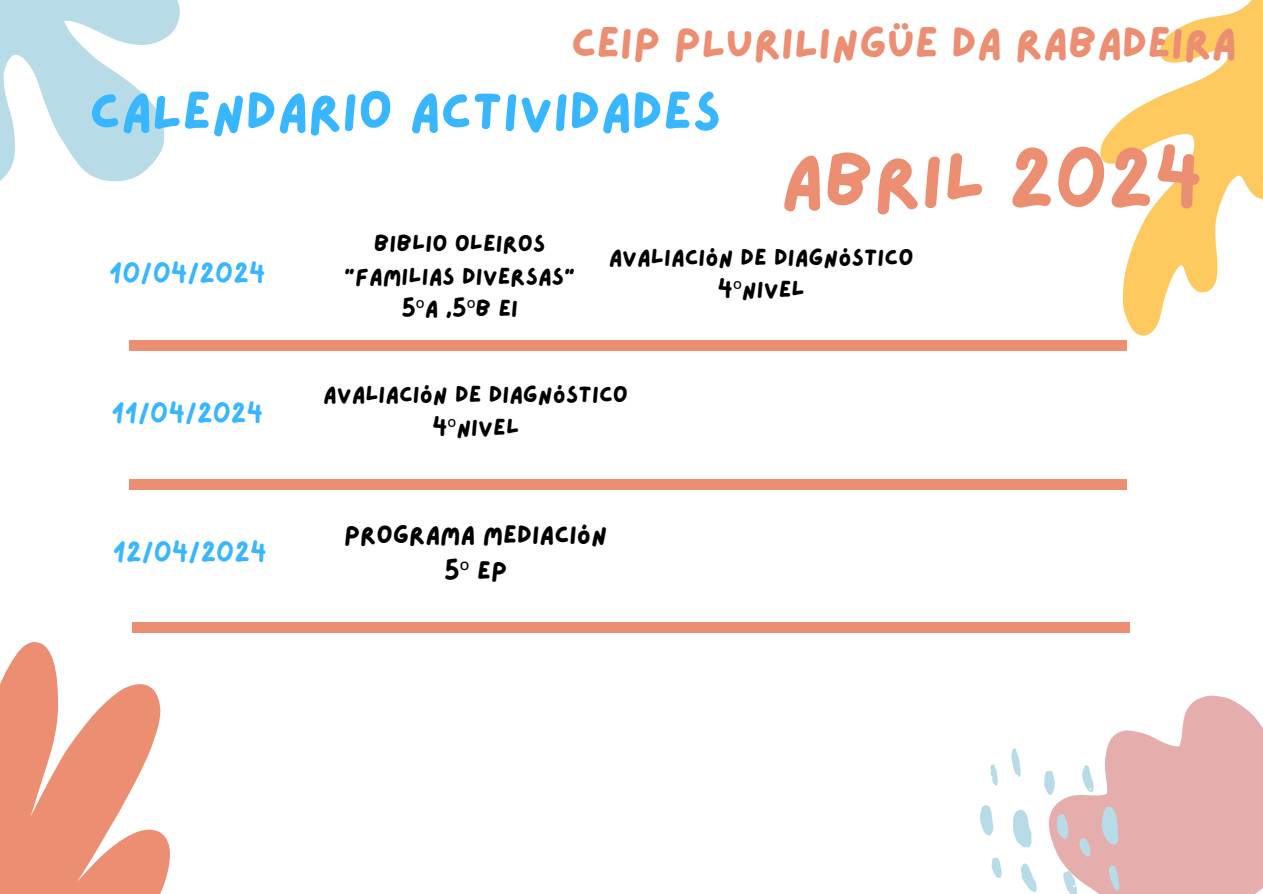
<style>
.page{position:relative;width:1263px;height:894px;background:#fff}
.page>*{position:absolute;margin:0;border:0;box-sizing:border-box;transform-origin:0 0}
.t1{font:75px "Lazydog";color:#eb8e71}
.t2{font:53.85px "Lazydog";color:#38b6ff}
.t3{font:43.5px "Lazydog";color:#eb8e71}
.t4{font:25.5px "Lazydog";color:#38b6ff}
.t5{font:25.5px "Lazydog";color:#000}
.t6{font:23.55px "Lazydog";color:#000}
.s1{font-family:"Noto Sans"}
</style>
<div class="page">
<svg style="left:0;top:642px;width:170px;height:251px"></svg>
<svg style="left:0;top:0;width:180px;height:182px;fill:#b7dbe7"></svg>
<svg style="left:1100px;top:0;width:163px;height:335px"></svg>
<svg style="left:1024px;top:695px;width:239px;height:198px;fill:#e5aeac"></svg>
<svg style="left:1013px;top:808px;width:19px;height:39px"></svg>
<svg style="left:1101px;top:806px;width:18px;height:39px"></svg>
<svg style="left:980px;top:805px;width:13px;height:30px"></svg>
<svg style="left:1021px;top:862px;width:16px;height:29px"></svg>
<svg style="left:1063px;top:870px;width:14px;height:23px"></svg>
<svg style="left:1057px;top:813px;width:11px;height:26px"></svg>
<svg style="left:1081px;top:764px;width:13px;height:28px"></svg>
<svg style="left:1043px;top:770px;width:12px;height:25px"></svg>
<svg style="left:1011px;top:748px;width:10px;height:28px"></svg>
<svg style="left:1109px;top:864px;width:10px;height:27px"></svg>
<svg style="left:991px;top:857px;width:11px;height:20px"></svg>
<svg style="left:1079px;top:837px;width:11px;height:20px"></svg>
<svg style="left:990px;top:764px;width:8px;height:21px"></svg>
<div style="left:129px;top:340px;width:998px;height:10px;background:#eb8e71"></div>
<div style="left:129px;top:479px;width:998px;height:10px;background:#eb8e71"></div>
<div style="left:133px;top:622px;width:997px;height:10px;background:#eb8e71"></div>
<h2 class="t3" style="left:571px;top:22px;width:667px">CEIP PLURILINGÜE DA RABADEIRA</h2>
<p class="t2" style="left:89px;top:85px;width:633px">CALENDARIO ACTIVIDADES</p>
<p class="t1" style="left:780px;top:144px;width:424px">ABRIL 2024</p>
<h3 class="t4" style="left:109px;top:261px;width:158px">10/04/2024</h3>
<p class="t4" style="left:112px;top:401px;width:153px">11/04/2024</p>
<p class="t4" style="left:113px;top:540px;width:156px">12/04/2024</p>
<h1 class="t6" style="left:374px;top:232px;width:173px">BIBLIO OLEIROS</h1>
<p class="t6" style="left:344px;top:264px;width:230px">“FAMILIAS DIVERSAS”</p>
<p class="t6" style="left:401px;top:297px;width:118px">5<span class="s1">º</span>A ,5<span class="s1">º</span>B EI</p>
<p class="t6" style="left:609px;top:245px;width:306px">AVALIACIÓN DE DIAGNÓSTICO</p>
<p class="t6" style="left:718px;top:278px;width:89px">4<span class="s1">º</span>NIVEL</p>
<p class="t6" style="left:323px;top:383px;width:306px">AVALIACIÓN DE DIAGNÓSTICO</p>
<p class="t6" style="left:432px;top:415px;width:89px">4<span class="s1">º</span>NIVEL</p>
<p class="t5" style="left:344px;top:522px;width:265px">PROGRAMA MEDIACIÓN</p>
<p class="t5" style="left:444px;top:557px;width:65px">5<span class="s1">º</span> EP</p>
</div>
